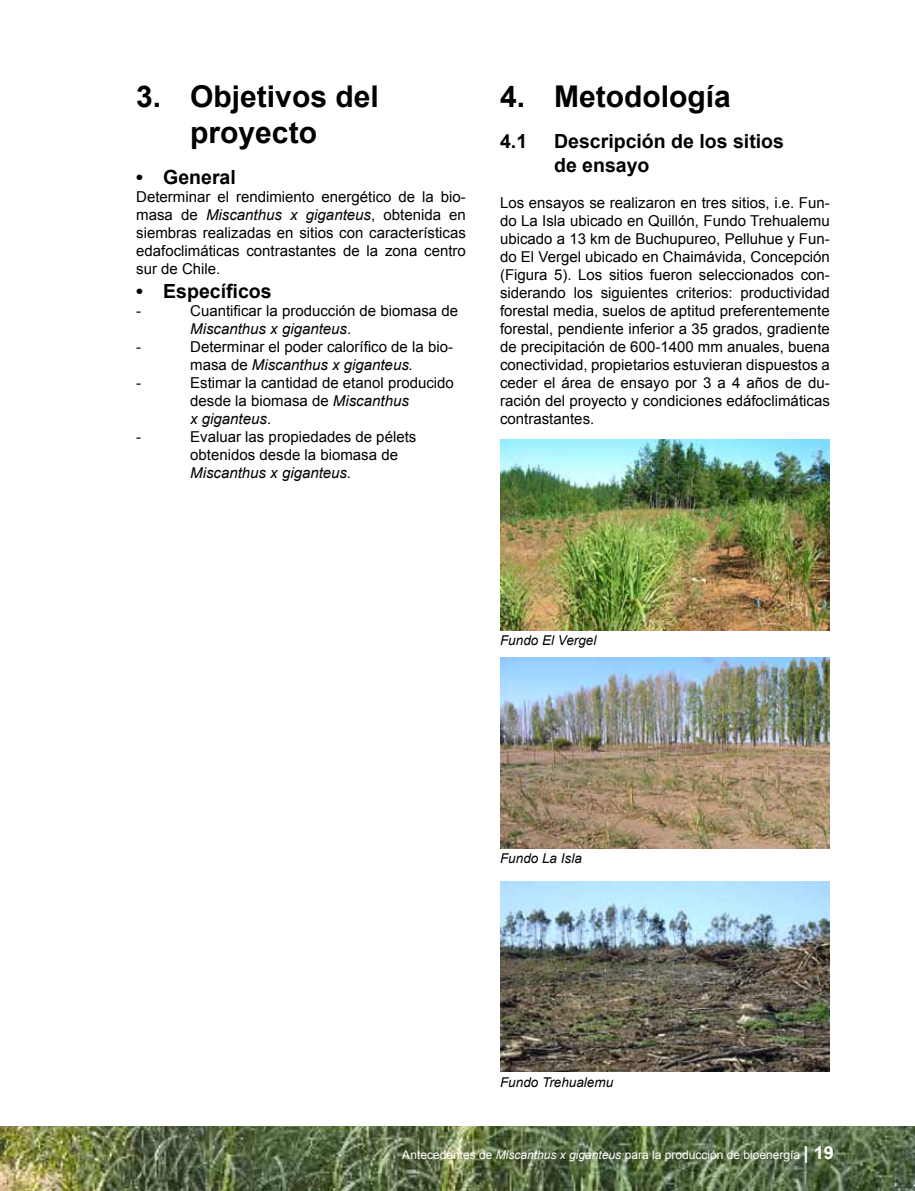
<style>
.page{position:relative;width:915px;height:1191px;background:#fff}
.page>*{position:absolute;margin:0;border:0;box-sizing:border-box;transform-origin:0 0}
.t1{font:700 30px/36px "Arial";color:#000;text-align:center}
.t2{font:700 19.5px/23.4px "Arial";color:#000}
.t3{font:15px/18px "Arial";color:#000}
.t4{font:italic 15px "Arial";color:#000}
.t5{font:italic 13.5px "Arial";color:#000}
.t6{font:12px "Arial";color:#fff}
.s1{font-style:italic}
.s2{font-weight:700;font-size:18px}
</style>
<div class="page">
<img style="left:1px;top:1126px;width:913px;height:65px">
<img style="left:500px;top:440px;width:329px;height:190px">
<img style="left:500px;top:657px;width:329px;height:191px">
<img style="left:500px;top:881px;width:329px;height:190px">
<h1 class="t1" style="left:136px;top:79px;width:244px">3. Objetivos del proyecto</h1>
<h2 class="t2" style="left:136px;top:166px;width:101px">• General</h2>
<p class="t3" style="left:136px;top:188px;width:331px;text-align:justify">Determinar el rendimiento energético de la bio&shy;masa de <span class="s1">Miscanthus x giganteus</span>, obtenida en siembras realizadas en sitios con características edafoclimáticas contrastantes de la zona centro sur de Chile.</p>
<h2 class="t2" style="left:136px;top:280px;width:137px">• Específicos</h2>
<p class="t3" style="left:136px;top:302px;width:6px">-</p>
<p class="t3" style="left:190px;top:302px;width:269px">Cuantificar la producción de biomasa de<br><span class="s1">Miscanthus x giganteus</span>.</p>
<p class="t3" style="left:136px;top:338px;width:6px">-</p>
<p class="t3" style="left:190px;top:338px;width:264px">Determinar el poder calorífico de la bio&shy;masa de <span class="s1">Miscanthus x giganteus.</span></p>
<p class="t3" style="left:136px;top:374px;width:6px">-</p>
<p class="t3" style="left:190px;top:374px;width:265px">Estimar la cantidad de etanol producido desde la biomasa de <span class="s1">Miscanthus<br>x giganteus</span>.</p>
<p class="t3" style="left:136px;top:428px;width:6px">-</p>
<p class="t3" style="left:190px;top:428px;width:227px">Evaluar las propiedades de pélets obtenidos desde la biomasa de</p>
<p class="t4" style="left:190px;top:463px;width:162px">Miscanthus x giganteus.</p>
<h1 class="t1" style="left:500px;top:79px;width:232px">4. Metodología</h1>
<h2 class="t2" style="left:500px;top:130px;width:29px">4.1</h2>
<h2 class="t2" style="left:554px;top:130px;width:231px">Descripción de los sitios de ensayo</h2>
<p class="t3" style="left:500px;top:194px;width:331px;text-align:justify">Los ensayos se realizaron en tres sitios, i.e. Fun&shy;do La Isla ubicado en Quillón, Fundo Trehualemu ubicado a 13 km de Buchupureo, Pelluhue y Fun&shy;do El Vergel ubicado en Chaimávida, Concepción (Figura 5). Los sitios fueron seleccionados con&shy;siderando los siguientes criterios: productividad forestal media, suelos de aptitud preferentemente forestal, pendiente inferior a 35 grados, gradiente de precipitación de 600-1400 mm anuales, buena conectividad, propietarios estuvieran dispuestos a ceder el área de ensayo por 3 a 4 años de du&shy;ración del proyecto y condiciones edáfoclimáticas contrastantes.</p>
<p class="t5" style="left:500px;top:631px;width:98px">Fundo El Vergel</p>
<p class="t5" style="left:500px;top:850px;width:83px">Fundo La Isla</p>
<p class="t5" style="left:500px;top:1073px;width:115px">Fundo Trehualemu</p>
<p class="t6" style="left:402px;top:1146px;width:432px">Antecedentes de <span class="s1">Miscanthus x giganteus</span> para la producción de bioenergía <span class="s2">| 19</span></p>
</div>
